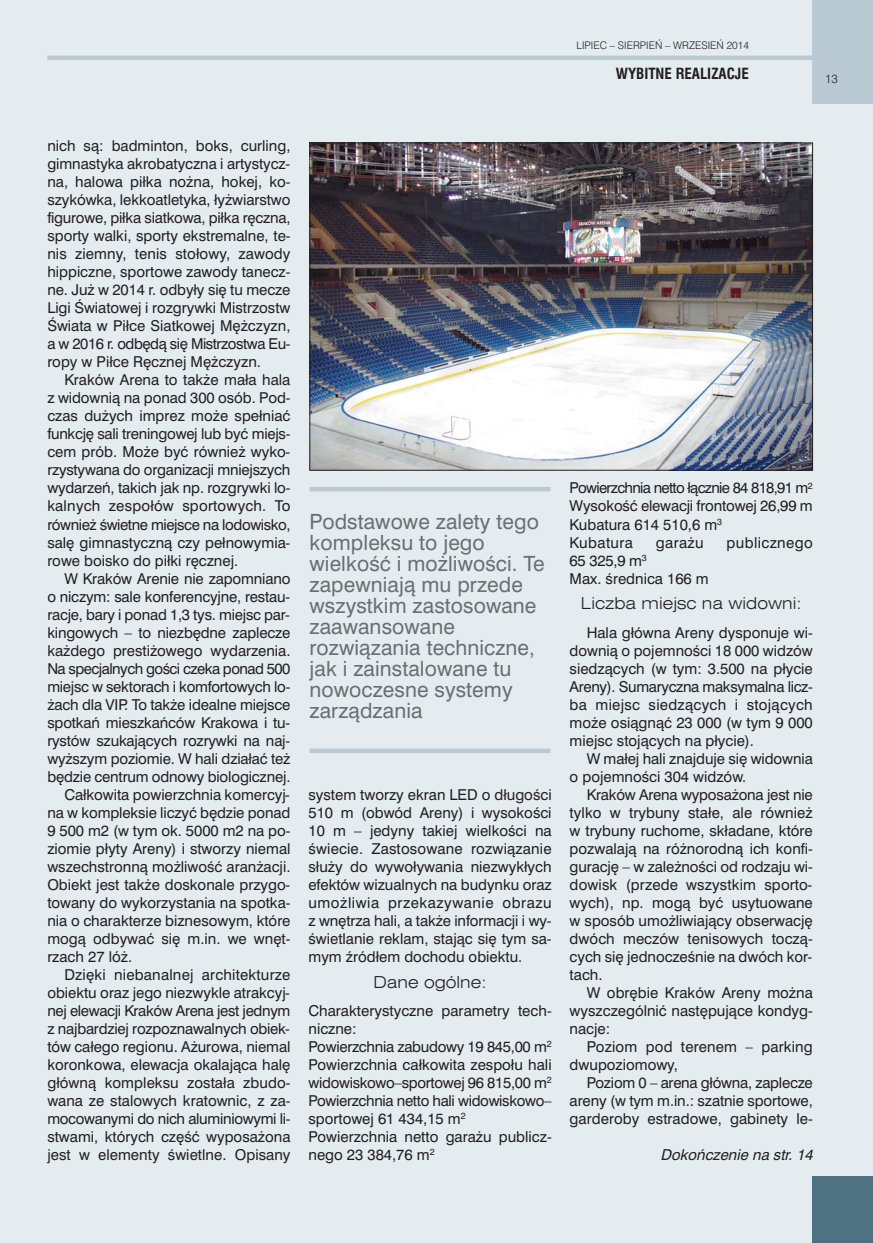
<style>
.page{position:relative;width:873px;height:1243px;background:#fff}
.page>*{position:absolute;margin:0;border:0;box-sizing:border-box;transform-origin:0 0}
.t1{font:21px/21px "Swiss 721 PL";letter-spacing:.005em;color:#6d6e70}
.t2{font:300 expanded 16.5px "Swiss 721 PL";color:#231f20}
.t3{font:15px/18px "Swiss 721 PL";color:#231f20;text-align:justify}
.t4{font:15px "Swiss 721 PL";letter-spacing:-.02em;color:#231f20}
.t5{font:15px "Swiss 721 PL";letter-spacing:-.025em;color:#231f20}
.t6{font:15px "Swiss 721 PL";letter-spacing:-.035em;color:#231f20}
.t7{font:italic 15px "Swiss 721 PL";color:#231f20}
.t8{font:700 condensed 15px "Swiss 721 PL";color:#231f20}
.t9{font:15px "Swiss 721 PL";letter-spacing:.025em;color:#231f20}
.t10{font:300 12px "Swiss 721 PL";color:#231f20}
.t11{font:300 10.5px "Swiss 721 PL";color:#231f20}
</style>
<div class="page">
<div style="left:0;top:0;width:873px;height:1242px;background:#e5ecf0"></div>
<div style="left:813px;top:0;width:60px;height:104px;background:#bacad3"></div>
<hr style="left:47px;top:56px;width:766px;height:4px;background:#bacad3">
<div style="left:813px;top:1176px;width:60px;height:66px;background:#4e7282"></div>
<img style="left:312px;top:145px;width:499px;height:323px">
<div style="left:310px;top:143px;width:503px;height:327px;border:1px solid #231f20"></div>
<hr style="left:310px;top:487px;width:240px;height:4px;background:#bacad3">
<div style="left:310px;top:748px;width:240px;height:5px;background:#bacad3"></div>
<p class="t11" style="left:577px;top:41px;width:174px">LIPIEC – SIERPIE¡ – WRZESIE¡ 2014</p>
<p class="t8" style="left:616px;top:67px;width:135px">WYBITNE REALIZACJE</p>
<p class="t10" style="left:825px;top:74px;width:14px">13</p>
<p class="t3" style="left:47px;top:138px;width:245px">nich sà: badminton, boks, curling, gimnastyka akrobatyczna i artystycz&shy;na, halowa piłka no˝na, hokej, ko&shy;szykówka, lekkoatletyka, ły˝wiarstwo figurowe, piłka siatkowa, piłka r´czna, sporty walki, sporty ekstremalne, te&shy;nis ziemny, tenis stołowy, zawody hippiczne, sportowe zawody tanecz&shy;ne. Ju˝ w 2014 r. odbyły si´ tu mecze Ligi Âwiatowej i rozgrywki Mistrzostw Âwiata w Piłce Siatkowej M´˝czyzn, a w 2016 r. odb´dà si´ Mistrzostwa Eu&shy;ropy w Piłce R´cznej M´˝czyzn.</p>
<p class="t3" style="left:47px;top:372px;width:245px;text-indent:17px">Kraków Arena to tak˝e mała hala z widownià na ponad 300 osób. Pod&shy;czas du˝ych imprez mo˝e spełniaç funkcj´ sali treningowej lub byç miejs&shy;cem prób. Mo˝e byç równie˝ wyko&shy;rzystywana do organizacji mniejszych wydarzeƒ, takich jak np. rozgrywki lo&shy;kalnych zespołów sportowych. To równie˝ Êwietne miejsce na lodowisko, sal´ gimnastycznà czy pełnowymia&shy;rowe boisko do piłki r´cznej.</p>
<p class="t3" style="left:64px;top:570px;width:228px">W Kraków Arenie nie zapomniano</p>
<p class="t3" style="left:47px;top:588px;width:244px">o niczym: sale konferencyjne, restau-</p>
<p class="t3" style="left:47px;top:606px;width:244px">racje, bary i ponad 1,3 tys. miejsc par-</p>
<p class="t3" style="left:47px;top:624px;width:245px">kingowych – to niezb´dne zaplecze</p>
<p class="t3" style="left:47px;top:642px;width:245px">ka˝dego presti˝owego wydarzenia.</p>
<p class="t6" style="left:47px;top:662px;width:245px">Na specjalnych goÊci czeka ponad 500</p>
<p class="t4" style="left:47px;top:680px;width:244px">miejsc w sektorach i komfortowych lo-</p>
<p class="t3" style="left:47px;top:696px;width:245px">˝ach dla VIP. To tak˝e idealne miejsce</p>
<p class="t3" style="left:47px;top:714px;width:244px">spotkaƒ mieszkaƒców Krakowa i tu-</p>
<p class="t3" style="left:47px;top:732px;width:244px">rystów szukajàcych rozrywki na naj-</p>
<p class="t3" style="left:47px;top:750px;width:245px">wy˝szym poziomie. W hali działaç te˝</p>
<p class="t3" style="left:47px;top:768px;width:245px">b´dzie centrum odnowy biologicznej.</p>
<p class="t3" style="left:64px;top:786px;width:227px">Całkowita powierzchnia komercyj-</p>
<p class="t3" style="left:47px;top:804px;width:245px">na w kompleksie liczyç b´dzie ponad</p>
<p class="t3" style="left:47px;top:822px;width:245px">9 500 m2 (w tym ok. 5000 m2 na po-</p>
<p class="t3" style="left:47px;top:840px;width:245px">ziomie płyty Areny) i stworzy niemal</p>
<p class="t3" style="left:47px;top:858px;width:245px">wszechstronnà mo˝liwoÊç aran˝acji.</p>
<p class="t3" style="left:47px;top:876px;width:244px">Obiekt jest tak˝e doskonale przygo-</p>
<p class="t3" style="left:47px;top:894px;width:244px">towany do wykorzystania na spotka-</p>
<p class="t3" style="left:47px;top:912px;width:245px">nia o charakterze biznesowym, które</p>
<p class="t3" style="left:47px;top:930px;width:245px">mogà odbywaç si´ m.in. we wn´t-</p>
<p class="t3" style="left:47px;top:948px;width:86px">rzach 27 ló˝.</p>
<p class="t3" style="left:64px;top:966px;width:228px">Dzi´ki niebanalnej architekturze</p>
<p class="t3" style="left:47px;top:984px;width:244px">obiektu oraz jego niezwykle atrakcyj-</p>
<p class="t5" style="left:47px;top:1004px;width:245px">nej elewacji Kraków Arena jest jednym</p>
<p class="t3" style="left:47px;top:1020px;width:244px">z najbardziej rozpoznawalnych obiek-</p>
<p class="t3" style="left:47px;top:1038px;width:245px">tów całego regionu. A˝urowa, niemal</p>
<p class="t3" style="left:47px;top:1056px;width:245px">koronkowa, elewacja okalajàca hal´</p>
<p class="t3" style="left:47px;top:1074px;width:245px">głównà kompleksu została zbudo-</p>
<p class="t3" style="left:47px;top:1092px;width:245px">wana ze stalowych kratownic, z za-</p>
<p class="t4" style="left:47px;top:1112px;width:245px">mocowanymi do nich aluminiowymi li-</p>
<p class="t3" style="left:47px;top:1128px;width:245px">stwami, których cz´Êç wyposa˝ona</p>
<p class="t3" style="left:47px;top:1146px;width:245px">jest w elementy Êwietlne. Opisany</p>
<h1 class="t1" style="left:310px;top:512px;width:236px">Podstawowe zalety tego kompleksu to jego wielkoÊç i mo˝liwoÊci. Te zapewniajà mu przede wszystkim zastosowane zaawansowane rozwiàzania techniczne, jak i zainstalowane tu nowoczesne systemy zarzàdzania</h1>
<p class="t3" style="left:308px;top:786px;width:245px">system tworzy ekran LED o długoÊci 510 m (obwód Areny) i wysokoÊci 10 m – jedyny takiej wielkoÊci na Êwiecie. Zastosowane rozwiàzanie słu˝y do wywoływania niezwykłych efektów wizualnych na budynku oraz umo˝liwia przekazywanie obrazu z wn´trza hali, a tak˝e informacji i wy-Êwietlanie reklam, stajàc si´ tym sa&shy;mym êródłem dochodu obiektu.</p>
<p class="t2" style="left:374px;top:975px;width:114px">Dane ogólne:</p>
<p class="t3" style="left:308px;top:1002px;width:245px;text-align:left">Charakterystyczne parametry tech&shy;niczne:<br>Powierzchnia zabudowy 19 845,00 m<sup>2<br></sup>Powierzchnia całkowita zespołu hali widowiskowo–sportowej 96 815,00 m<sup>2<br></sup>Powierzchnia netto hali widowiskowo– sportowej 61 434,15 m<sup>2<br></sup>Powierzchnia netto gara˝u publicz&shy;nego 23 384,76 m<sup>2</sup></p>
<p class="t3" style="left:570px;top:480px;width:245px;text-align:left">Powierzchnia netto łàcznie 84 818,91 m<sup>2<br></sup>WysokoÊç elewacji frontowej 26,99 m<br>Kubatura 614 510,6 m<sup>3<br></sup>Kubatura</p>
<p class="t3" style="left:656px;top:534px;width:49px">gara˝u</p>
<p class="t9" style="left:726px;top:536px;width:88px">publicznego</p>
<p class="t3" style="left:570px;top:552px;width:141px">65 325,9 m<sup>3<br></sup>Max. Êrednica 166 m</p>
<p class="t2" style="left:581px;top:597px;width:222px">Liczba miejsc na widowni:</p>
<p class="t3" style="left:570px;top:624px;width:245px;text-indent:17px">Hala główna Areny dysponuje wi&shy;downià o pojemnoÊci 18 000 widzów siedzàcych (w tym: 3.500 na płycie Areny). Sumaryczna maksymalna licz&shy;ba miejsc siedzàcych i stojàcych mo˝e osiàgnàç 23 000 (w tym 9 000 miejsc stojàcych na płycie).</p>
<p class="t3" style="left:570px;top:750px;width:245px;text-indent:17px">W małej hali znajduje si´ widownia o pojemnoÊci 304 widzów.</p>
<p class="t3" style="left:570px;top:786px;width:245px;text-indent:17px">Kraków Arena wyposa˝ona jest nie tylko w trybuny stałe, ale równie˝ w trybuny ruchome, składane, które pozwalajà na ró˝norodnà ich konfi&shy;guracj´ – w zale˝noÊci od rodzaju wi&shy;dowisk (przede wszystkim sporto&shy;wych), np. mogà byç usytuowane w sposób umo˝liwiajàcy obserwacj´ dwóch meczów tenisowych toczà&shy;cych si´ jednoczeÊnie na dwóch kor&shy;tach.</p>
<p class="t3" style="left:570px;top:984px;width:245px;text-indent:17px">W obr´bie Kraków Areny mo˝na wyszczególniç nast´pujàce kondyg&shy;nacje:</p>
<p class="t3" style="left:570px;top:1038px;width:245px;text-indent:17px">Poziom pod terenem – parking dwupoziomowy,</p>
<p class="t3" style="left:570px;top:1074px;width:245px;text-indent:17px">Poziom 0 – arena główna, zaplecze areny (w tym m.in.: szatnie sportowe, garderoby estradowe, gabinety le-</p>
<p class="t7" style="left:660px;top:1148px;width:157px">Dokoƒczenie na str. 14</p>
</div>
